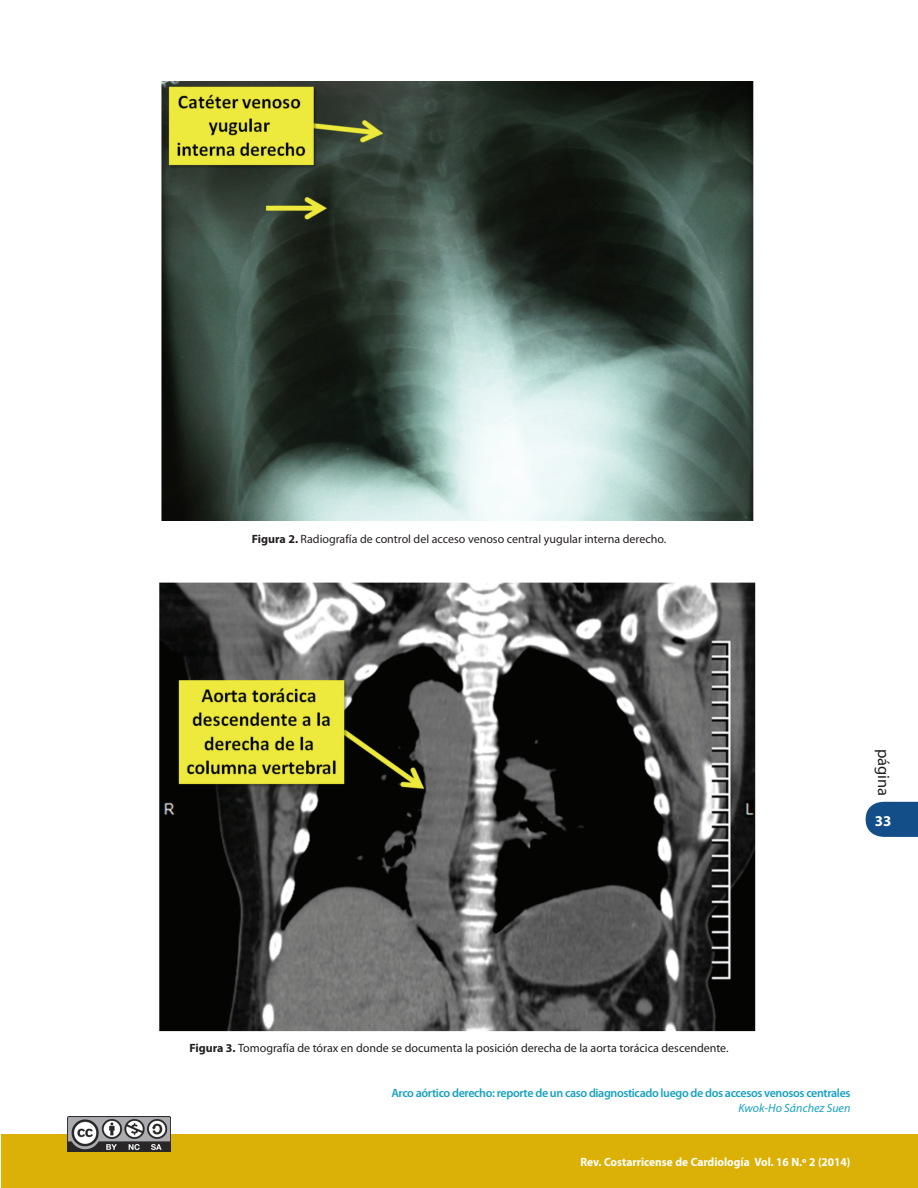
<style>
.page{position:relative;width:918px;height:1188px;background:#fff}
.page>*{position:absolute;margin:0;border:0;box-sizing:border-box;transform-origin:0 0}
.t1{font:16.5px "Myriad Pro";color:#231f20}
.t2{font:700 15px "Myriad Pro";color:#fff}
._08_1-Pie_de_página{font:600 12.15px "Myriad Pro";letter-spacing:-.03em;color:#18a1c1}
._16-Pie_de_Figura{font:12px "Myriad Pro";color:#231f20}
.t3{font:700 12px "Myriad Pro";color:#fff;scale:.95 1}
._09_1-Pie_de_página{font:italic 12px "Myriad Pro";color:#18a1c1}
.s1{font-weight:700}
</style>
<div class="page">
<svg style="left:866px;top:801px;width:52px;height:36px;background:#265c92"></svg>
<div style="left:1px;top:1134px;width:917px;height:54px;background:#dbb108"></div>
<img style="left:68px;top:1116px;width:102px;height:36px">
<img style="left:161px;top:81px;width:593px;height:439px">
<img style="left:159px;top:583px;width:597px;height:448px">
<p class="_16-Pie_de_Figura" style="left:252px;top:532px;width:416px"><span class="s1">Figura 2.</span> Radiografía de control del acceso venoso central yugular interna derecho.</p>
<h1 class="t1" style="left:894px;top:749px;width:49px;rotate:90deg">página</h1>
<p class="t2" style="left:875px;top:811px;width:18px">33</p>
<p class="_16-Pie_de_Figura" style="left:189px;top:1040px;width:541px"><span class="s1">Figura 3.</span> Tomografía de tórax en donde se documenta la posición derecha de la aorta torácica descendente.</p>
<p class="_08_1-Pie_de_página" style="left:391px;top:1085px;width:461px">Arco aórtico derecho: reporte de un caso diagnosticado luego de dos accesos venosos centrales</p>
<p class="_09_1-Pie_de_página" style="left:739px;top:1101px;width:113px">Kwok-Ho Sánchez Suen</p>
<p class="t3" style="left:580px;top:1154px;width:286px">Rev. Costarricense de Cardiología Vol. 16 N.º 2 (2014)</p>
</div>
